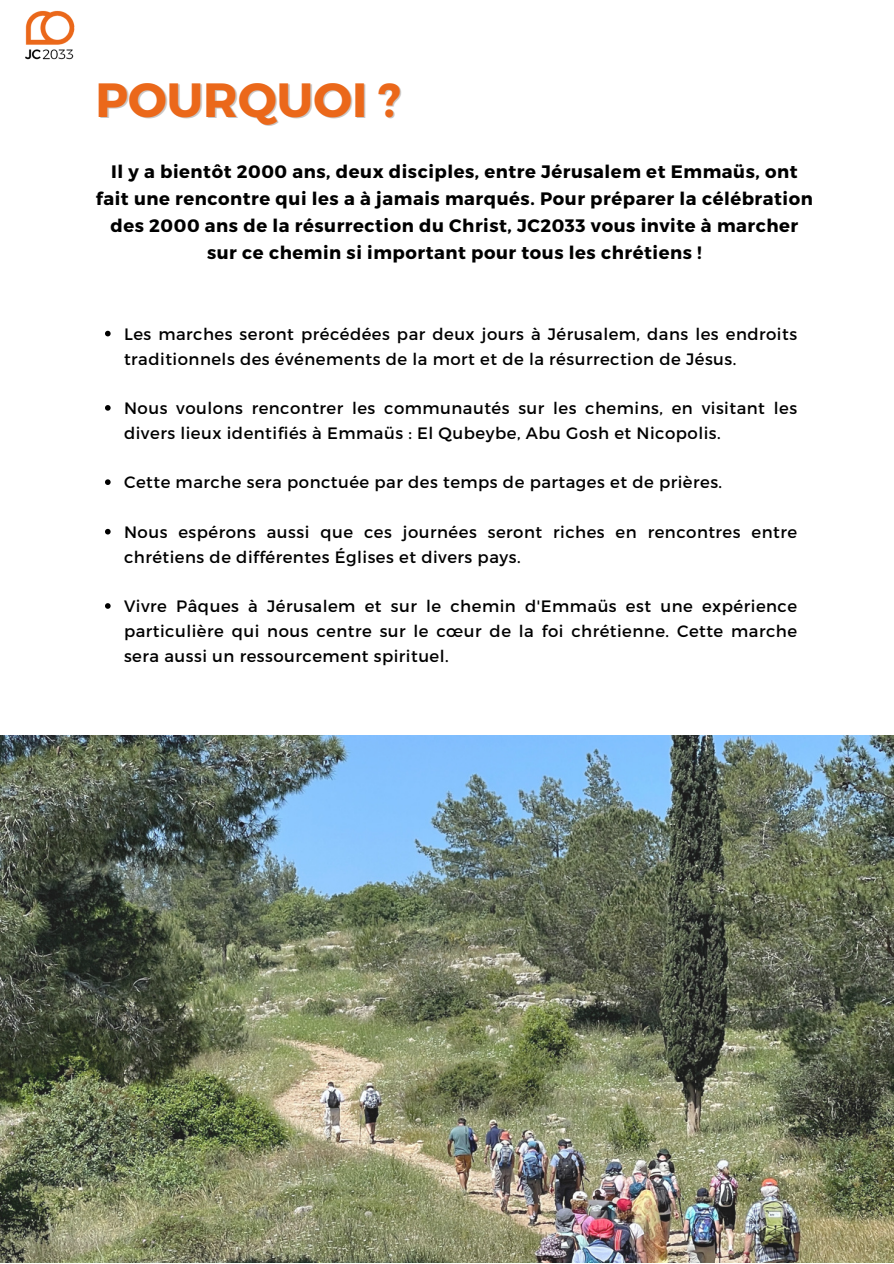
<style>
.page{position:relative;width:894px;height:1264px;background:#fff}
.page>*{position:absolute;margin:0;border:0;box-sizing:border-box;transform-origin:0 0}
.t1{font:700 48px "Montserrat";color:#eb681a}
.t2{font:700 18px/27px "Montserrat";letter-spacing:.03em;color:#000;text-align:center}
.t3{font:16.5px/24.8px "Montserrat";letter-spacing:.03em;color:#000}
</style>
<div class="page">
<img style="left:25px;top:10px;width:50px;height:50px">
<img style="left:0;top:735px;width:893px;height:527px">
<svg style="left:105px;top:331px;width:6px;height:5px"></svg>
<svg style="left:105px;top:405px;width:6px;height:5px"></svg>
<svg style="left:105px;top:479px;width:6px;height:6px"></svg>
<svg style="left:105px;top:529px;width:6px;height:5px"></svg>
<svg style="left:105px;top:603px;width:6px;height:5px"></svg>
<h1 class="t1" style="left:95px;top:68px;width:307px">POURQUOI ?</h1>
<h2 class="t2" style="left:96px;top:157px;width:718px">Il y a bientôt 2000 ans, deux disciples, entre Jérusalem et Emmaüs, ont fait une rencontre qui les a à jamais marqués. Pour préparer la célébration des 2000 ans de la résurrection du Christ, JC2033 vous invite à marcher sur ce chemin si important pour tous les chrétiens !</h2>
<p class="t3" style="left:124px;top:321px;width:674px">Les marches seront précédées par deux jours à Jérusalem, dans les endroits traditionnels des événements de la mort et de la résurrection de Jésus.</p>
<p class="t3" style="left:124px;top:395px;width:674px">Nous voulons rencontrer les communautés sur les chemins, en visitant les divers lieux identifiés à Emmaüs : El Qubeybe, Abu Gosh et Nicopolis.</p>
<p class="t3" style="left:124px;top:469px;width:599px">Cette marche sera ponctuée par des temps de partages et de prières.</p>
<p class="t3" style="left:124px;top:519px;width:674px">Nous espérons aussi que ces journées seront riches en rencontres entre chrétiens de différentes Églises et divers pays.</p>
<p class="t3" style="left:124px;top:593px;width:674px;text-align:justify">Vivre Pâques à Jérusalem et sur le chemin d'Emmaüs est une expérience particulière qui nous centre sur le cœur de la foi chrétienne. Cette marche sera aussi un ressourcement spirituel.</p>
</div>
